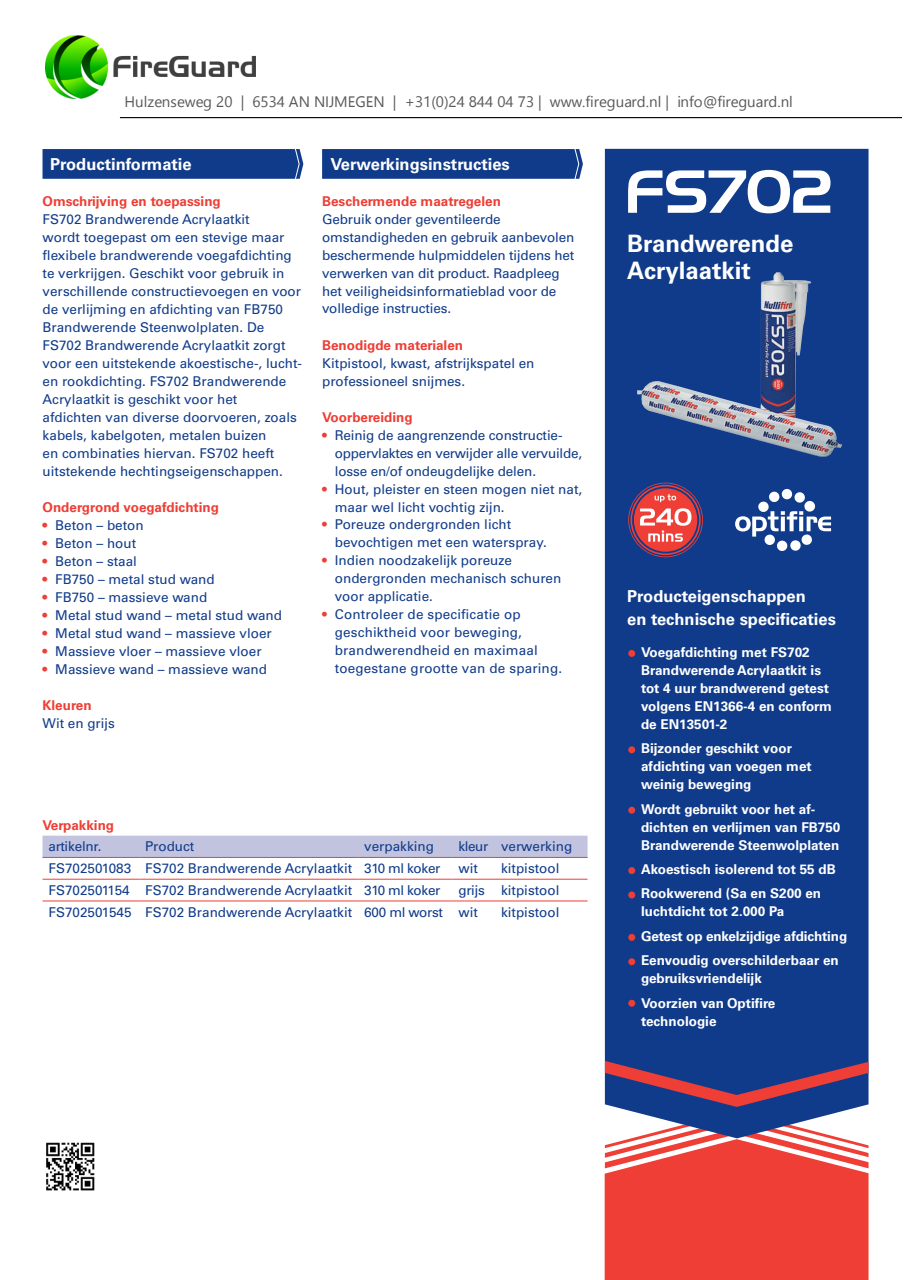
<style>
.page{position:relative;width:910px;height:1280px;background:#fff}
.page>*{position:absolute;margin:0;border:0;box-sizing:border-box;transform-origin:0 0}
.t1{font:58.95px "Handel Gothic BT";color:#fff}
.t2{font:700 24px/27px "Univers LTCYR 65";color:#fff}
.t3{font:700 16.5px/22.5px "Univers LTCYR 65";color:#fff}
.t4{font:15.15px "Nirmala UI";letter-spacing:-.005em;color:#595959}
.t5{font:13.5px/18px "Univers LTCYR 55 Roman";color:#103b8a}
.t6{font:700 13.5px/18px "Univers LTCYR 65";color:#fff}
.t7{font:700 13.5px "Univers LTCYR 65";color:#ee3e35}
.t8{font:13.5px "Univers LTCYR 55 Roman";letter-spacing:-.02em;color:#103b8a}
.s1{color:#ee3e35}
</style>
<div class="page">
<img style="left:46px;top:35px;width:210px;height:63px">
<div style="left:112px;top:84px;width:728px;height:34px;background:#fff"></div>
<div style="left:111px;top:82px;width:730px;height:37px;border:3px solid #fff"></div>
<img style="left:46px;top:1142px;width:49px;height:48px">
<hr style="left:120px;top:117px;width:781px;height:1px;background:#000">
<div style="left:605px;top:149px;width:263px;height:912px;background:#103b8a"></div>
<svg style="left:605px;top:1061px;width:263px;height:219px;background:#be525e"></svg>
<div style="left:628px;top:650px;width:7px;height:7px;background:#ee3e35;border-radius:50%"></div>
<div style="left:628px;top:746px;width:7px;height:7px;background:#ee3e35;border-radius:50%"></div>
<div style="left:628px;top:807px;width:7px;height:7px;background:#ee3e35;border-radius:50%"></div>
<div style="left:628px;top:867px;width:7px;height:7px;background:#ee3e35;border-radius:50%"></div>
<div style="left:628px;top:891px;width:7px;height:7px;background:#ee3e35;border-radius:50%"></div>
<div style="left:628px;top:934px;width:7px;height:7px;background:#ee3e35;border-radius:50%"></div>
<div style="left:628px;top:958px;width:7px;height:7px;background:#ee3e35;border-radius:50%"></div>
<svg style="left:43px;top:149px;width:260px;height:30px;background:#143e8c"></svg>
<svg style="left:322px;top:149px;width:261px;height:30px;background:#143e8c"></svg>
<svg style="left:628px;top:483px;width:75px;height:74px;background:#a4546a"></svg>
<div style="left:43px;top:836px;width:544px;height:21px;background:#c2c4df"></div>
<hr style="left:43px;top:857px;width:96px;height:1px;background:#ee3e35">
<hr style="left:139px;top:857px;width:219px;height:1px;background:#ee3e35">
<hr style="left:358px;top:857px;width:94px;height:1px;background:#ee3e35">
<hr style="left:452px;top:857px;width:43px;height:1px;background:#ee3e35">
<hr style="left:495px;top:857px;width:92px;height:1px;background:#ee3e35">
<hr style="left:43px;top:879px;width:96px;height:1px;background:#ee3e35">
<hr style="left:139px;top:879px;width:219px;height:1px;background:#ee3e35">
<hr style="left:358px;top:879px;width:94px;height:1px;background:#ee3e35">
<hr style="left:452px;top:879px;width:43px;height:1px;background:#ee3e35">
<hr style="left:495px;top:879px;width:92px;height:1px;background:#ee3e35">
<hr style="left:43px;top:900px;width:96px;height:1px;background:#ee3e35">
<hr style="left:139px;top:900px;width:219px;height:1px;background:#ee3e35">
<hr style="left:358px;top:900px;width:94px;height:1px;background:#ee3e35">
<hr style="left:452px;top:900px;width:43px;height:1px;background:#ee3e35">
<hr style="left:495px;top:900px;width:92px;height:1px;background:#ee3e35">
<img style="left:634px;top:268px;width:213px;height:196px">
<div style="left:628px;top:1000px;width:7px;height:7px;background:#ee3e35;border-radius:50%"></div>
<svg style="left:735px;top:489px;width:96px;height:62px"></svg>
<p class="t4" style="left:125px;top:91px;width:670px">Hulzenseweg 20 | 6534 AN NIJMEGEN | +31(0)24 844 04 73 | www.fireguard.nl | info@fireguard.nl</p>
<p class="t3" style="left:50px;top:152px;width:143px">Productinformatie</p>
<p class="t3" style="left:331px;top:152px;width:181px">Verwerkingsinstructies</p>
<p class="t7" style="left:43px;top:191px;width:180px">Omschrijving en toepassing</p>
<p class="t5" style="left:43px;top:209px;width:261px">FS702 Brandwerende Acrylaatkit<br>wordt toegepast om een stevige maar flexibele brandwerende voegafdichting te verkrijgen. Geschikt voor gebruik in verschillende constructievoegen en voor de verlijming en afdichting van FB750<br>Brandwerende Steenwolplaten. De FS702 Brandwerende Acrylaatkit zorgt voor een uitstekende akoestische-, lucht&shy;en rookdichting. FS702 Brandwerende Acrylaatkit is geschikt voor het<br>afdichten van diverse doorvoeren, zoals kabels, kabelgoten, metalen buizen<br>en combinaties hiervan. FS702 heeft uitstekende hechtingseigenschappen.</p>
<p class="t7" style="left:43px;top:497px;width:178px">Ondergrond voegafdichting</p>
<p class="t5" style="left:43px;top:515px;width:103px"><span class="s1">•</span> Beton – beton</p>
<p class="t5" style="left:43px;top:533px;width:95px"><span class="s1">•</span> Beton – hout</p>
<p class="t5" style="left:43px;top:551px;width:96px"><span class="s1">•</span> Beton – staal</p>
<p class="t5" style="left:43px;top:569px;width:174px"><span class="s1">•</span> FB750 – metal stud wand</p>
<p class="t5" style="left:43px;top:587px;width:166px"><span class="s1">•</span> FB750 – massieve wand</p>
<p class="t5" style="left:43px;top:605px;width:241px"><span class="s1">•</span> Metal stud wand – metal stud wand</p>
<p class="t5" style="left:43px;top:623px;width:231px"><span class="s1">•</span> Metal stud wand – massieve vloer</p>
<p class="t5" style="left:43px;top:641px;width:221px"><span class="s1">•</span> Massieve vloer – massieve vloer</p>
<p class="t5" style="left:43px;top:659px;width:226px"><span class="s1">•</span> Massieve wand – massieve wand</p>
<p class="t7" style="left:43px;top:695px;width:51px">Kleuren</p>
<p class="t5" style="left:43px;top:713px;width:74px">Wit en grijs</p>
<p class="t7" style="left:322px;top:191px;width:180px">Beschermende maatregelen</p>
<p class="t5" style="left:322px;top:209px;width:254px">Gebruik onder geventileerde omstandigheden en gebruik aanbevolen beschermende hulpmiddelen tijdens het verwerken van dit product. Raadpleeg het veiligheidsinformatieblad voor de volledige instructies.</p>
<p class="t7" style="left:322px;top:335px;width:142px">Benodigde materialen</p>
<p class="t5" style="left:322px;top:353px;width:214px">Kitpistool, kwast, afstrijkspatel en professioneel snijmes.</p>
<p class="t7" style="left:322px;top:407px;width:92px">Voorbereiding</p>
<p class="t5" style="left:335px;top:425px;width:249px;text-indent:-13px"><span class="s1">•</span> Reinig de aangrenzende constructie&shy;oppervlaktes en verwijder alle vervuilde, losse en/of ondeugdelijke delen.</p>
<p class="t5" style="left:335px;top:479px;width:249px;text-indent:-13px"><span class="s1">•</span> Hout, pleister en steen mogen niet nat, maar wel licht vochtig zijn.</p>
<p class="t5" style="left:335px;top:515px;width:213px;text-indent:-13px"><span class="s1">•</span> Poreuze ondergronden licht bevochtigen met een waterspray.</p>
<p class="t5" style="left:335px;top:551px;width:228px;text-indent:-13px"><span class="s1">•</span> Indien noodzakelijk poreuze ondergronden mechanisch schuren voor applicatie.</p>
<p class="t5" style="left:335px;top:605px;width:229px;text-indent:-13px"><span class="s1">•</span> Controleer de specificatie op geschiktheid voor beweging, brandwerendheid en maximaal toegestane grootte van de sparing.</p>
<p class="t7" style="left:43px;top:815px;width:73px">Verpakking</p>
<p class="t8" style="left:49px;top:837px;width:55px">artikelnr.</p>
<p class="t5" style="left:145px;top:837px;width:51px">Product</p>
<p class="t5" style="left:364px;top:837px;width:71px">verpakking</p>
<p class="t5" style="left:458px;top:837px;width:115px">kleur verwerking</p>
<p class="t5" style="left:49px;top:859px;width:393px">FS702501083 FS702 Brandwerende Acrylaatkit 310 ml koker</p>
<p class="t5" style="left:458px;top:859px;width:21px">wit</p>
<p class="t5" style="left:501px;top:859px;width:60px">kitpistool</p>
<p class="t5" style="left:49px;top:880px;width:393px">FS702501154 FS702 Brandwerende Acrylaatkit 310 ml koker</p>
<p class="t5" style="left:49px;top:879px;width:512px;line-height:21.8px;text-indent:410px">grijs kitpistool<br>FS702501545 FS702 Brandwerende Acrylaatkit 600 ml worst wit</p>
<p class="t5" style="left:501px;top:902px;width:60px">kitpistool</p>
<h1 class="t1" style="left:624px;top:156px;width:209px">FS702</h1>
<h2 class="t2" style="left:627px;top:229px;width:168px">Brandwerende<br>Acrylaatkit</h2>
<p class="t3" style="left:627px;top:584px;width:210px">Producteigenschappen<br>en technische specificaties</p>
<p class="t6" style="left:641px;top:642px;width:192px">Voegafdichting met FS702<br>Brandwerende Acrylaatkit is tot 4 uur brandwerend getest volgens EN1366-4 en conform de EN13501-2</p>
<p class="t6" style="left:641px;top:739px;width:172px">Bijzonder geschikt voor afdichting van voegen met weinig beweging</p>
<p class="t6" style="left:641px;top:799px;width:201px">Wordt gebruikt voor het af&shy;dichten en verlijmen van FB750<br>Brandwerende Steenwolplaten</p>
<p class="t6" style="left:641px;top:856px;width:196px;line-height:24.5px">Akoestisch isolerend tot 55 dB<br>Rookwerend (Sa en S200 en</p>
<p class="t6" style="left:641px;top:899px;width:208px;line-height:24.5px">luchtdicht tot 2.000 Pa<br>Getest op enkelzijdige afdichting<br>Eenvoudig overschilderbaar en</p>
<p class="t6" style="left:641px;top:965px;width:136px;line-height:24.5px">gebruiksvriendelijk<br>Voorzien van Optifire</p>
<p class="t6" style="left:641px;top:1011px;width:77px">technologie</p>
</div>
